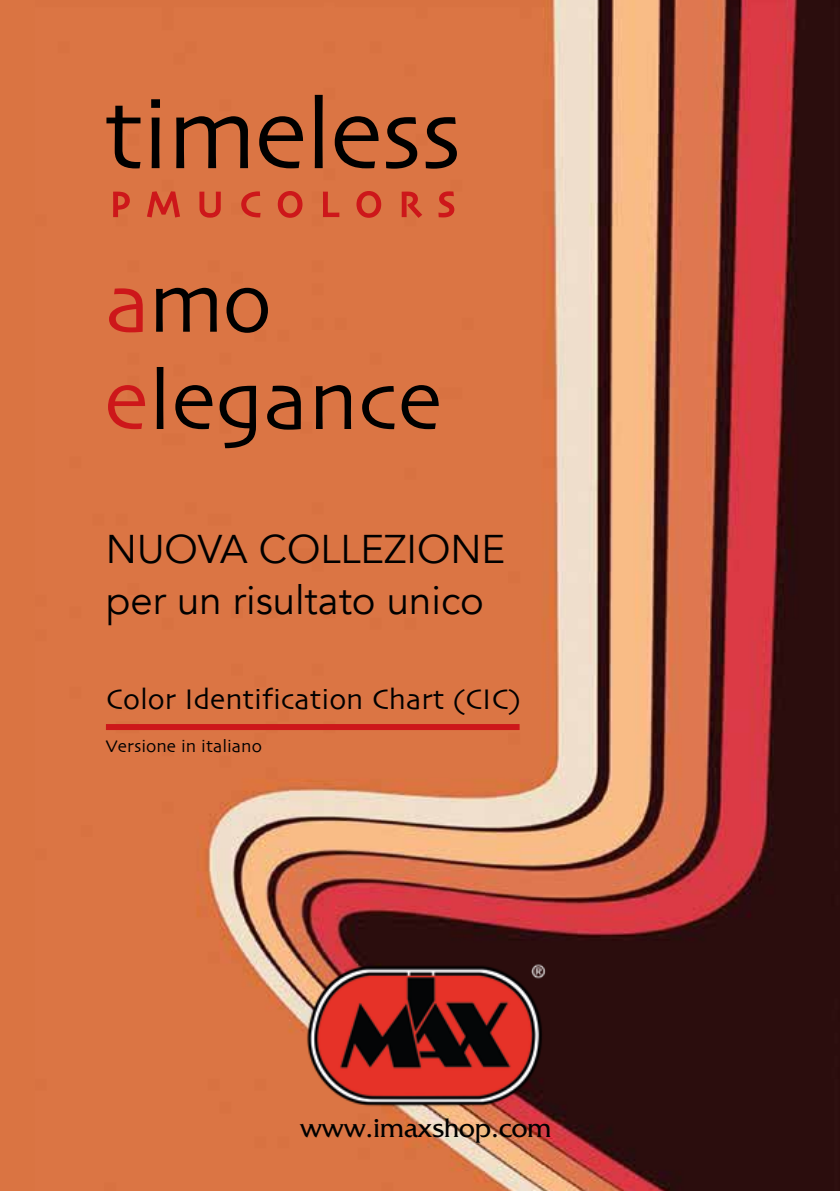
<style>
.page{position:relative;width:840px;height:1191px;background:#fff}
.page>*{position:absolute;margin:0;border:0;box-sizing:border-box;transform-origin:0 0}
.t1{font:102.4px "Skia Regular 1 1";letter-spacing:-.02em;color:#000}
.t2{font:86.6px/97.2px "Skia Regular 1 1";color:#000}
.t3{font:40px "Avenir";color:#000}
.t4{font:35.8px "Skia Regular 1 1";letter-spacing:.45em;color:#cd171a}
.t5{font:29.8px "Skia Regular 1 1";color:#000}
.t6{font:28px "Friz Quadrata Std";color:#000}
.t7{font:18px "Skia Regular 1 1";color:#000}
.s1{color:#cd171a}
</style>
<div class="page">
<div style="left:0;top:0;width:839px;height:1191px;background:#da7442"></div>
<img style="left:197px;top:0;width:642px;height:1191px">
<svg style="left:113px;top:191px;width:17px;height:27px"></svg>
<svg style="left:147px;top:191px;width:33px;height:27px"></svg>
<svg style="left:198px;top:191px;width:24px;height:28px"></svg>
<svg style="left:240px;top:190px;width:21px;height:29px"></svg>
<svg style="left:276px;top:190px;width:28px;height:29px"></svg>
<svg style="left:322px;top:191px;width:18px;height:27px"></svg>
<svg style="left:355px;top:190px;width:27px;height:29px"></svg>
<svg style="left:400px;top:190px;width:23px;height:29px"></svg>
<svg style="left:437px;top:190px;width:18px;height:28px"></svg>
<div style="left:106px;top:724px;width:413px;height:6px;background:#cd171a"></div>
<img style="left:297px;top:957px;width:254px;height:149px">
<h1 class="t1" style="left:104px;top:73px;width:359px">timeless</h1>
<p class="t4" style="left:110px;top:183px;width:347px">PMUCOLORS</p>
<h2 class="t2" style="left:104px;top:260px;width:339px"><span class="s1">a</span>mo <span class="s1">e</span>legance</h2>
<p class="t3" style="left:106px;top:525px;width:400px">NUOVA COLLEZIONE</p>
<p class="t3" style="left:106px;top:576px;width:379px">per un risultato unico</p>
<p class="t5" style="left:106px;top:681px;width:416px">Color Identification Chart (CIC)</p>
<p class="t7" style="left:106px;top:735px;width:157px">Versione in italiano</p>
<p class="t6" style="left:300px;top:1112px;width:253px">www.imaxshop.com</p>
</div>
